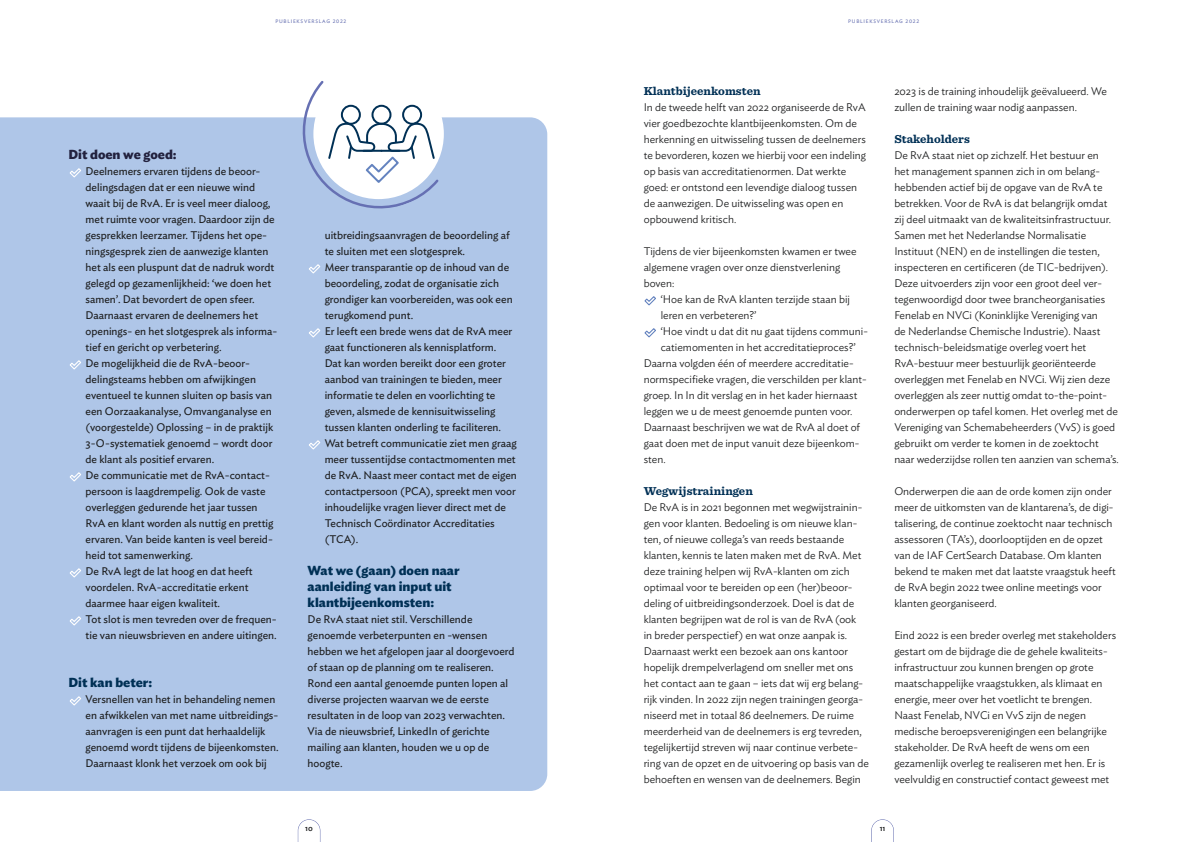
<style>
.page{position:relative;width:1191px;height:842px;background:#fff}
.page>*{position:absolute;margin:0;border:0;box-sizing:border-box;transform-origin:0 0}
.t1{font:700 13px/16px "Ideal Sans";color:#003055}
.t2{font:700 13px "Ideal Sans";color:#22213e}
.t3{font:700 12px "Sentinel";color:#003055}
.t4{font:300 11px/16px "Ideal Sans";color:#1d1e1f}
.t5{font:11px/16px "Ideal Sans";color:#1d1e1f}
.t6{font:500 8px "Ideal Sans";color:#1d1e1f}
.t7{font:5px "Ideal Sans";letter-spacing:.15em;color:#6670b1}
</style>
<div class="page">
<div style="left:0;top:117px;width:547px;height:674px;background:#afc6e8"></div>
<svg style="left:69px;top:167px;width:13px;height:11px"></svg>
<svg style="left:69px;top:359px;width:13px;height:11px"></svg>
<svg style="left:69px;top:471px;width:13px;height:11px"></svg>
<svg style="left:69px;top:567px;width:13px;height:11px"></svg>
<svg style="left:308px;top:263px;width:13px;height:11px"></svg>
<svg style="left:308px;top:327px;width:13px;height:11px"></svg>
<svg style="left:308px;top:439px;width:13px;height:11px"></svg>
<svg style="left:69px;top:695px;width:13px;height:11px"></svg>
<svg style="left:69px;top:615px;width:13px;height:11px"></svg>
<svg style="left:299px;top:81px;width:145px;height:139px"></svg>
<svg style="left:871px;top:819px;width:23px;height:23px"></svg>
<svg style="left:644px;top:296px;width:12px;height:10px"></svg>
<svg style="left:644px;top:328px;width:12px;height:10px"></svg>
<svg style="left:298px;top:819px;width:22px;height:23px"></svg>
<svg style="left:492px;top:117px;width:28px;height:22px"></svg>
<p class="t7" style="left:275px;top:17px;width:73px">PUBLIEKSVERSLAG 2022</p>
<h2 class="t2" style="left:69px;top:144px;width:110px">Dit doen we goed:</h2>
<p class="t5" style="left:86px;top:163px;width:193px">Deelnemers ervaren tijdens de beoor&shy;delingsdagen dat er een nieuwe wind waait bij de RvA. Er is veel meer dialoog, met ruimte voor vragen. Daardoor zijn de gesprekken leerzamer. Tijdens het ope&shy;ningsgesprek zien de aanwezige klanten het als een pluspunt dat de nadruk wordt gelegd op gezamenlijkheid: ‘we doen het samen’. Dat bevordert de open sfeer.<br>Daarnaast ervaren de deelnemers het openings- en het slotgesprek als informa&shy;tief en gericht op verbetering.<br>De mogelijkheid die de RvA-beoor&shy;delingsteams hebben om afwijkingen eventueel te kunnen sluiten op basis van een Oorzaakanalyse, Omvanganalyse en (voorgestelde) Oplossing – in de praktijk 3-O-systematiek genoemd – wordt door de klant als positief ervaren.<br>De communicatie met de RvA-contact&shy;persoon is laagdrempelig. Ook de vaste overleggen gedurende het jaar tussen RvA en klant worden als nuttig en prettig ervaren. Van beide kanten is veel bereid&shy;heid tot samenwerking.<br>De RvA legt de lat hoog en dat heeft voordelen. RvA-accreditatie erkent daarmee haar eigen kwaliteit.<br>Tot slot is men tevreden over de frequen&shy;tie van nieuwsbrieven en andere uitingen.</p>
<p class="t1" style="left:69px;top:674px;width:85px">Dit kan beter:</p>
<p class="t5" style="left:86px;top:691px;width:195px">Versnellen van het in behandeling nemen en afwikkelen van met name uitbreidings&shy;aanvragen is een punt dat herhaaldelijk genoemd wordt tijdens de bijeenkomsten.<br>Daarnaast klonk het verzoek om ook bij</p>
<p class="t5" style="left:325px;top:227px;width:194px">uitbreidingsaanvragen de beoordeling af te sluiten met een slotgesprek.<br>Meer transparantie op de inhoud van de beoordeling, zodat de organisatie zich grondiger kan voorbereiden, was ook een terugkomend punt.<br>Er leeft een brede wens dat de RvA meer gaat functioneren als kennisplatform.<br>Dat kan worden bereikt door een groter aanbod van trainingen te bieden, meer informatie te delen en voorlichting te geven, alsmede de kennisuitwisseling tussen klanten onderling te faciliteren.<br>Wat betreft communicatie ziet men graag meer tussentijdse contactmomenten met de RvA. Naast meer contact met de eigen contactpersoon (PCA), spreekt men voor inhoudelijke vragen liever direct met de Technisch Coördinator Accreditaties (TCA).</p>
<p class="t1" style="left:308px;top:562px;width:153px">Wat we (gaan) doen naar aanleiding van input uit klantbijeenkomsten:</p>
<p class="t5" style="left:308px;top:611px;width:208px">De RvA staat niet stil. Verschillende genoemde verbeterpunten en -wensen hebben we het afgelopen jaar al doorgevoerd of staan op de planning om te realiseren.<br>Rond een aantal genoemde punten lopen al diverse projecten waarvan we de eerste resultaten in de loop van 2023 verwachten.<br>Via de nieuwsbrief, LinkedIn of gerichte mailing aan klanten, houden we u op de hoogte.</p>
<p class="t6" style="left:305px;top:822px;width:9px">10</p>
<p class="t7" style="left:848px;top:17px;width:73px">PUBLIEKSVERSLAG 2022</p>
<p class="t3" style="left:643px;top:82px;width:118px">Klantbijeenkomsten</p>
<p class="t4" style="left:643px;top:99px;width:224px">In de tweede helft van 2022 organiseerde de RvA vier goedbezochte klantbijeenkomsten. Om de herkenning en uitwisseling tussen de deelnemers te bevorderen, kozen we hierbij voor een indeling op basis van accreditatienormen. Dat werkte goed: er ontstond een levendige dialoog tussen de aanwezigen. De uitwisseling was open en opbouwend kritisch.</p>
<p class="t4" style="left:643px;top:243px;width:214px">Tijdens de vier bijeenkomsten kwamen er twee</p>
<p class="t4" style="left:643px;top:259px;width:198px">algemene vragen over onze dienstverlening</p>
<p class="t4" style="left:643px;top:275px;width:32px">boven:</p>
<p class="t4" style="left:660px;top:291px;width:191px">‘Hoe kan de RvA klanten terzijde staan bij</p>
<p class="t4" style="left:660px;top:307px;width:97px">leren en verbeteren?’</p>
<p class="t4" style="left:660px;top:323px;width:209px">‘Hoe vindt u dat dit nu gaat tijdens communi-</p>
<p class="t4" style="left:660px;top:339px;width:196px">catiemomenten in het accreditatieproces?’</p>
<p class="t4" style="left:643px;top:354px;width:211px">Daarna volgden één of meerdere accreditatie-</p>
<p class="t4" style="left:643px;top:370px;width:224px">normspecifieke vragen, die verschilden per klant-</p>
<p class="t4" style="left:643px;top:386px;width:215px">groep. In In dit verslag en in het kader hiernaast</p>
<p class="t4" style="left:643px;top:402px;width:210px">leggen we u de meest genoemde punten voor.</p>
<p class="t4" style="left:643px;top:418px;width:218px">Daarnaast beschrijven we wat de RvA al doet of</p>
<p class="t4" style="left:643px;top:434px;width:217px">gaat doen met de input vanuit deze bijeenkom-</p>
<p class="t4" style="left:643px;top:450px;width:23px">sten.</p>
<p class="t3" style="left:643px;top:482px;width:111px">Wegwijstrainingen</p>
<p class="t4" style="left:643px;top:499px;width:227px">De RvA is in 2021 begonnen met wegwijstrainin&shy;gen voor klanten. Bedoeling is om nieuwe klan&shy;ten, of nieuwe collega’s van reeds bestaande klanten, kennis te laten maken met de RvA. Met deze training helpen wij RvA-klanten om zich optimaal voor te bereiden op een (her)beoor&shy;deling of uitbreidingsonderzoek. Doel is dat de klanten begrijpen wat de rol is van de RvA (ook<br>in breder perspectief) en wat onze aanpak is.<br>Daarnaast werkt een bezoek aan ons kantoor hopelijk drempelverlagend om sneller met ons het contact aan te gaan – iets dat wij erg belang&shy;rijk vinden. In 2022 zijn negen trainingen georga&shy;niseerd met in totaal 86 deelnemers. De ruime meerderheid van de deelnemers is erg tevreden, tegelijkertijd streven wij naar continue verbete&shy;ring van de opzet en de uitvoering op basis van de behoeften en wensen van de deelnemers. Begin</p>
<p class="t4" style="left:894px;top:82px;width:214px">2023 is de training inhoudelijk geëvalueerd. We zullen de training waar nodig aanpassen.</p>
<p class="t3" style="left:894px;top:130px;width:77px">Stakeholders</p>
<p class="t4" style="left:894px;top:147px;width:226px">De RvA staat niet op zichzelf. Het bestuur en<br>het management spannen zich in om belang&shy;hebbenden actief bij de opgave van de RvA te betrekken. Voor de RvA is dat belangrijk omdat zij deel uitmaakt van de kwaliteitsinfrastructuur.<br>Samen met het Nederlandse Normalisatie Instituut (NEN) en de instellingen die testen, inspecteren en certificeren (de TIC-bedrijven).<br>Deze uitvoerders zijn voor een groot deel ver&shy;tegenwoordigd door twee brancheorganisaties Fenelab en NVCi (Koninklijke Vereniging van<br>de Nederlandse Chemische Industrie). Naast technisch-beleidsmatige overleg voert het RvA-bestuur meer bestuurlijk georiënteerde overleggen met Fenelab en NVCi. Wij zien deze overleggen als zeer nuttig omdat to-the-point&shy;onderwerpen op tafel komen. Het overleg met de Vereniging van Schemabeheerders (VvS) is goed gebruikt om verder te komen in de zoektocht naar wederzijdse rollen ten aanzien van schema’s.</p>
<p class="t4" style="left:894px;top:482px;width:223px">Onderwerpen die aan de orde komen zijn onder meer de uitkomsten van de klantarena’s, de digi&shy;talisering, de continue zoektocht naar technisch assessoren (TA’s), doorlooptijden en de opzet van de IAF CertSearch Database. Om klanten bekend te maken met dat laatste vraagstuk heeft de RvA begin 2022 twee online meetings voor klanten georganiseerd.</p>
<p class="t4" style="left:894px;top:626px;width:223px">Eind 2022 is een breder overleg met stakeholders gestart om de bijdrage die de gehele kwaliteits&shy;infrastructuur zou kunnen brengen op grote maatschappelijke vraagstukken, als klimaat en energie, meer over het voetlicht te brengen.<br>Naast Fenelab, NVCi en VvS zijn de negen medische beroepsverenigingen een belangrijke stakeholder. De RvA heeft de wens om een gezamenlijk overleg te realiseren met hen. Er is veelvuldig en constructief contact geweest met</p>
<p class="t6" style="left:879px;top:822px;width:7px">11</p>
</div>
